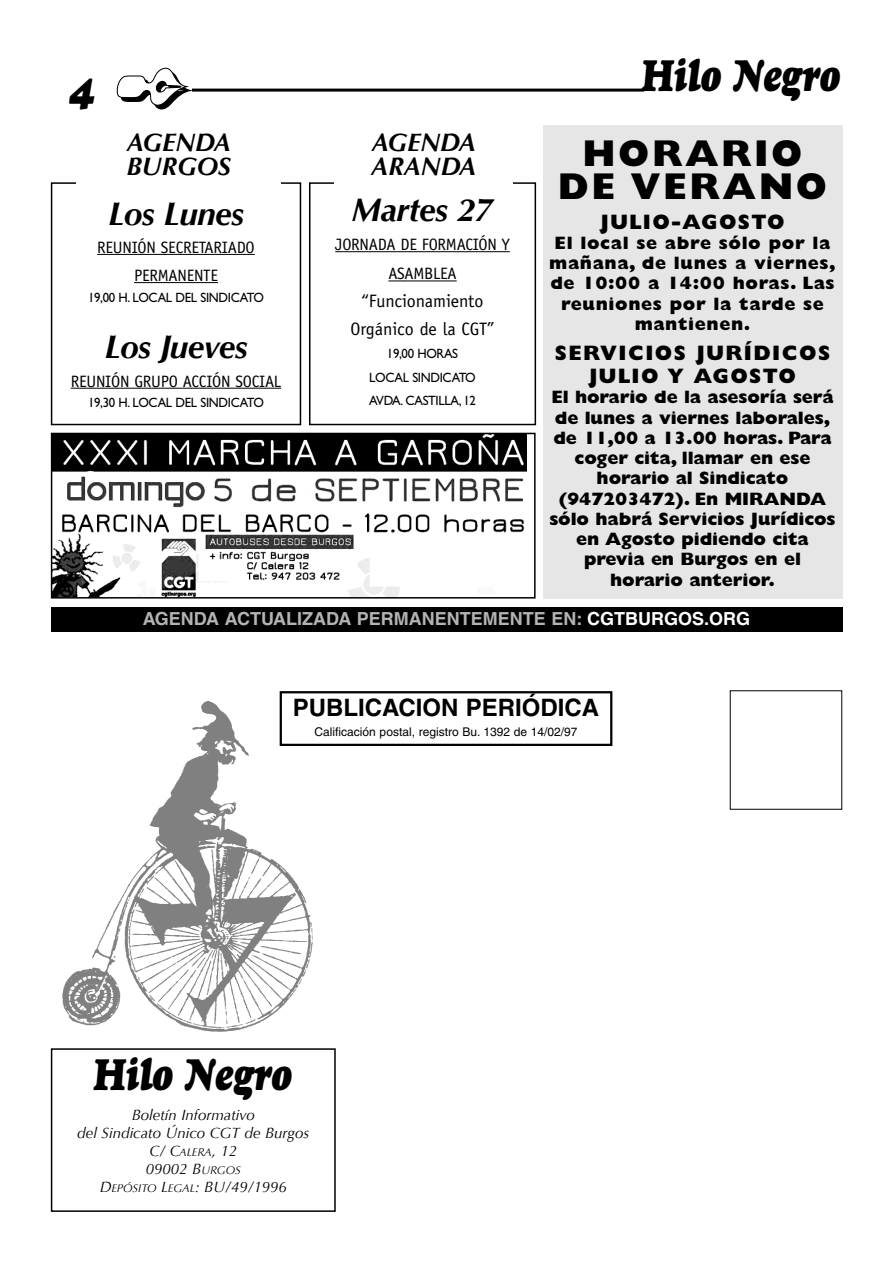
<style>
.page{position:relative;width:893px;height:1263px;background:#fff}
.page>*{position:absolute;margin:0;border:0;box-sizing:border-box;transform-origin:0 0}
.t1{font:italic 45px "Goudy Heavyface";color:#000;scale:.75 1}
.t2{font:italic 39px "Goudy Heavyface";color:#000}
.t3{font:800 37.5px/33.8px "Gill Sans";letter-spacing:.065em;color:#000;text-align:center}
.t4{font:italic 700 33px "Optima";letter-spacing:-.015em;color:#000}
.t5{font:italic 700 25.5px/24px "Optima";color:#000}
.t6{font:700 24px "Helvetica";color:#000}
.t7{font:800 21px/23.2px "Gill Sans";letter-spacing:.065em;color:#000;text-align:center}
.t8{font:800 18px/20.2px "Gill Sans";letter-spacing:-.005em;color:#000;text-align:center}
.t9{font:800 18px/20.2px "Gill Sans";letter-spacing:.035em;color:#000;text-align:center}
.t10{font:700 18px "Helvetica";color:#b3b3b3}
.t11{font:18px/27.8px "Officina Sans";color:#000;text-align:center}
.t12{font:16.5px/28.2px "Officina Sans";letter-spacing:-.015em;color:#000;text-align:center}
.t13{font:italic 15px/18px "Optima";color:#000;text-align:center}
.t14{font:13.5px/23.5px "Gill Sans";letter-spacing:-.025em;color:#000;text-align:center;scale:.95 1}
.t15{font:12px "Helvetica";color:#000}
.s1{color:#fff}
.s2{font-size:11.25px}
</style>
<div class="page">
<hr style="left:192px;top:89px;width:452px;height:3px;background:#000">
<div style="left:280px;top:691px;width:332px;height:55px;border:2px solid #000"></div>
<img style="left:62px;top:697px;width:255px;height:335px">
<div style="left:51px;top:1048px;width:285px;height:164px;border:2px solid #000"></div>
<hr style="left:97px;top:254px;width:109px;height:1px;background:#000">
<hr style="left:205px;top:254px;width:50px;height:1px;background:#000">
<hr style="left:134px;top:282px;width:84px;height:1px;background:#000">
<hr style="left:71px;top:388px;width:121px;height:1px;background:#000">
<hr style="left:191px;top:388px;width:90px;height:1px;background:#000">
<div style="left:51px;top:182px;width:250px;height:243px;border:2px solid #000"></div>
<div style="left:76px;top:126px;width:205px;height:65px;background:#fff"></div>
<hr style="left:335px;top:251px;width:51px;height:1px;background:#000">
<hr style="left:386px;top:251px;width:79px;height:1px;background:#000">
<hr style="left:465px;top:251px;width:45px;height:1px;background:#000">
<svg style="left:388px;top:281px;width:16px;height:1px"></svg>
<hr style="left:404px;top:281px;width:52px;height:1px;background:#000">
<div style="left:309px;top:182px;width:227px;height:243px;border:2px solid #000"></div>
<div style="left:334px;top:126px;width:179px;height:65px;background:#fff"></div>
<div style="left:51px;top:607px;width:791px;height:25px;background:#000"></div>
<img style="left:54px;top:436px;width:472px;height:160px">
<div style="left:51px;top:433px;width:484px;height:166px;border:2px solid #000"></div>
<div style="left:543px;top:125px;width:299px;height:474px;background:#e6e6e6"></div>
<h2 class="t2" style="left:70px;top:77px;width:27px">4</h2>
<h3 class="t5" style="left:126px;top:131px;width:106px">AGENDA<br>BURGOS</h3>
<h3 class="t4" style="left:108px;top:194px;width:137px">Los Lunes</h3>
<p class="t12" style="left:97px;top:234px;width:159px">REUNIÓN SECRETARIADO<br>PERMANENTE</p>
<p class="t14" style="left:88px;top:287px;width:187px">19,00 H. LOCAL DEL SINDICATO</p>
<h3 class="t4" style="left:104px;top:328px;width:144px">Los Jueves</h3>
<p class="t12" style="left:71px;top:368px;width:212px">REUNIÓN GRUPO ACCIÓN SOCIAL</p>
<p class="t14" style="left:88px;top:392px;width:187px">19,30 H. LOCAL DEL SINDICATO</p>
<h3 class="t5" style="left:371px;top:131px;width:106px">AGENDA<br>ARANDA</h3>
<h3 class="t4" style="left:352px;top:190px;width:143px">Martes 27</h3>
<p class="t12" style="left:335px;top:231px;width:176px;line-height:29.2px">JORNADA DE FORMACIÓN Y<br>ASAMBLEA</p>
<p class="t11" style="left:350px;top:289px;width:145px">“Funcionamiento<br>Orgánico de la CGT”</p>
<p class="t14" style="left:369px;top:344px;width:114px">19,00 HORAS<br>LOCAL SINDICATO<br>AVDA. CASTILLA, 12</p>
<h1 class="t1" style="left:642px;top:59px;width:266px">Hilo Negro</h1>
<h3 class="t3" style="left:558px;top:140px;width:271px">HORARIO<br>DE VERANO</h3>
<p class="t7" style="left:600px;top:212px;width:186px">JULIO-AGOSTO</p>
<p class="t9" style="left:549px;top:235px;width:288px">El local se abre sólo por la mañana, de lunes a viernes, de 10:00 a 14:00 horas. Las reuniones por la tarde se mantienen.</p>
<p class="t7" style="left:555px;top:343px;width:277px">SERVICIOS JURÍDICOS<br>JULIO Y AGOSTO</p>
<p class="t8" style="left:549px;top:389px;width:288px">El horario de la asesoría será de lunes a viernes laborales, de 11,00 a 13.00 horas. Para coger cita, llamar en ese horario al Sindicato (947203472). En MIRANDA sólo habrá Servicios Jurídicos en Agosto pidiendo cita previa en Burgos en el horario anterior.</p>
<p class="t10" style="left:143px;top:612px;width:609px">AGENDA ACTUALIZADA PERMANENTEMENTE EN: <span class="s1">CGTBURGOS.ORG</span></p>
<h3 class="t6" style="left:293px;top:699px;width:308px">PUBLICACION PERIÓDICA</h3>
<p class="t15" style="left:314px;top:727px;width:264px">Calificación postal, registro Bu. 1392 de 14/02/97</p>
<h1 class="t1" style="left:94px;top:1057px;width:266px">Hilo Negro</h1>
<p class="t13" style="left:77px;top:1106px;width:233px">Boletín Informativo<br>del Sindicato Único CGT de Burgos<br>C/ C<span class="s2">ALERA</span>, 12<br>09002 B<span class="s2">URGOS<br></span>D<span class="s2">EPÓSITO</span> L<span class="s2">EGAL</span>: BU/49/1996</p>
</div>
